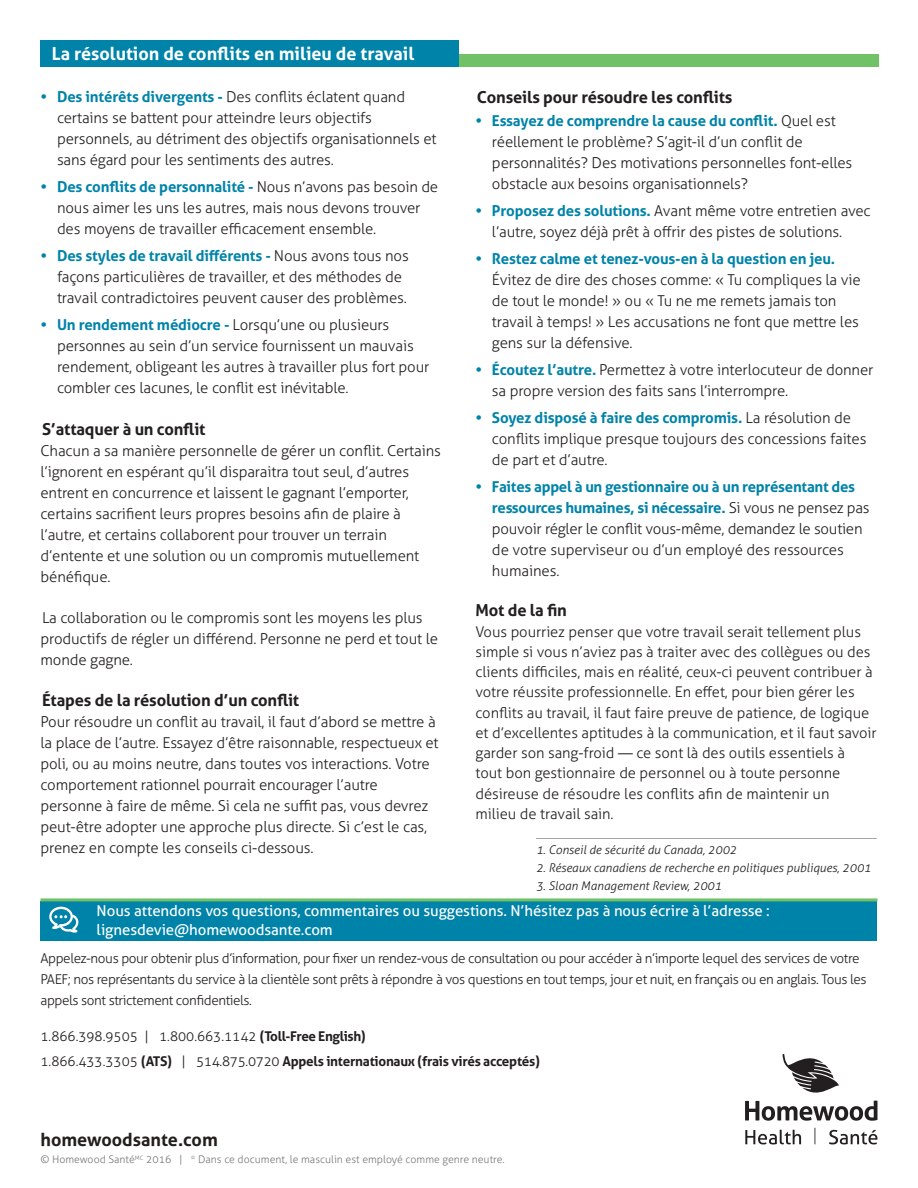
<style>
.page{position:relative;width:918px;height:1188px;background:#fff}
.page>*{position:absolute;margin:0;border:0;box-sizing:border-box;transform-origin:0 0}
.t1{font:700 18px "Aller";color:#fff}
.t2{font:700 18px "Aller";color:#221e1b}
.t3{font:700 16.5px "Aller";letter-spacing:-.01em;color:#231f20}
.t4{font:300 15px/21px "Aller";letter-spacing:-.01em;color:#231f20}
.t5{font:15px/19.5px "Aller";letter-spacing:-.005em;color:#fff}
.t6{font:700 15px "Aller";letter-spacing:-.01em;color:#0083a9}
.t7{font:300 14.85px/20.2px "Aller";letter-spacing:-.005em;color:#231f20}
.t8{font:300 13.5px/21px "Aller";letter-spacing:-.03em;color:#231f20}
.t9{font:700 13.5px/24.9px "Aller";letter-spacing:-.02em;color:#231f20}
.t10{font:italic 300 12px "Aller";color:#231f20}
.t11{font:300 10.5px "Aller";color:#787a7d}
.s1{font-weight:700;color:#0083a9}
.s2{font-weight:300}
</style>
<div class="page">
<svg style="left:745px;top:1130px;width:56px;height:14px"></svg>
<svg style="left:829px;top:1130px;width:48px;height:14px"></svg>
<svg style="left:814px;top:1128px;width:1px;height:16px"></svg>
<svg style="left:745px;top:1054px;width:132px;height:67px"></svg>
<div style="left:40px;top:901px;width:838px;height:40px;background:#0083a9"></div>
<hr style="left:40px;top:898px;width:838px;height:3px;background:#71c167">
<svg style="left:49px;top:907px;width:30px;height:26px"></svg>
<hr style="left:536px;top:838px;width:341px;height:1px;background:#231f20">
<div style="left:41px;top:40px;width:418px;height:27px;background:#0083a9"></div>
<div style="left:459px;top:54px;width:420px;height:13px;background:#71c167"></div>
<p class="t1" style="left:52px;top:42px;width:364px">La résolution de conflits en milieu de travail</p>
<p class="t4" style="left:57px;top:87px;width:381px;text-indent:-16px"><span class="s1">• Des intérêts divergents -</span> Des conflits éclatent quand certains se battent pour atteindre leurs objectifs personnels, au détriment des objectifs organisationnels et sans égard pour les sentiments des autres.</p>
<p class="t4" style="left:57px;top:177px;width:383px;text-indent:-16px"><span class="s1">• Des conflits de personnalité -</span> Nous n’avons pas besoin de nous aimer les uns les autres, mais nous devons trouver des moyens de travailler efficacement ensemble.</p>
<p class="t4" style="left:57px;top:246px;width:353px;text-indent:-16px"><span class="s1">• Des styles de travail différents -</span> Nous avons tous nos façons particulières de travailler, et des méthodes de travail contradictoires peuvent causer des problèmes.</p>
<p class="t4" style="left:57px;top:315px;width:374px;text-indent:-16px"><span class="s1">• Un rendement médiocre -</span> Lorsqu’une ou plusieurs personnes au sein d’un service fournissent un mauvais rendement, obligeant les autres à travailler plus fort pour combler ces lacunes, le conflit est inévitable.</p>
<p class="t3" style="left:42px;top:419px;width:165px">S’attaquer à un conflit</p>
<p class="t4" style="left:41px;top:440px;width:402px">Chacun a sa manière personnelle de gérer un conflit. Certains l’ignorent en espérant qu’il disparaitra tout seul, d’autres entrent en concurrence et laissent le gagnant l’emporter, certains sacrifient leurs propres besoins afin de plaire à l’autre, et certains collaborent pour trouver un terrain d’entente et une solution ou un compromis mutuellement bénéfique.</p>
<p class="t4" style="left:41px;top:607px;width:399px">La collaboration ou le compromis sont les moyens les plus productifs de régler un différend. Personne ne perd et tout le monde gagne.</p>
<p class="t3" style="left:42px;top:690px;width:259px">Étapes de la résolution d’un conflit</p>
<p class="t4" style="left:40px;top:711px;width:400px">Pour résoudre un conflit au travail, il faut d’abord se mettre à la place de l’autre. Essayez d’être raisonnable, respectueux et poli, ou au moins neutre, dans toutes vos interactions. Votre comportement rationnel pourrait encourager l’autre personne à faire de même. Si cela ne suffit pas, vous devrez peut-être adopter une approche plus directe. Si c’est le cas, prenez en compte les conseils ci-dessous.</p>
<p class="t3" style="left:477px;top:87px;width:257px">Conseils pour résoudre les conflits</p>
<p class="t4" style="left:492px;top:110px;width:362px;text-indent:-16px"><span class="s1">• Essayez de comprendre la cause du conflit.</span> Quel est réellement le problème? S’agit-il d’un conflit de personnalités? Des motivations personnelles font-elles obstacle aux besoins organisationnels?</p>
<p class="t4" style="left:492px;top:200px;width:380px;text-indent:-16px"><span class="s1">• Proposez des solutions.</span> Avant même votre entretien avec l’autre, soyez déjà prêt à offrir des pistes de solutions.</p>
<p class="t6" style="left:475px;top:249px;width:361px">• Restez calme et tenez-vous-en à la question en jeu.</p>
<p class="t4" style="left:492px;top:269px;width:370px">Évitez de dire des choses comme: « Tu compliques la vie de tout le monde! » ou « Tu ne me remets jamais ton travail à temps! » Les accusations ne font que mettre les gens sur la défensive.</p>
<p class="t4" style="left:492px;top:359px;width:383px;text-indent:-16px"><span class="s1">• Écoutez l’autre.</span> Permettez à votre interlocuteur de donner sa propre version des faits sans l’interrompre.</p>
<p class="t4" style="left:492px;top:407px;width:376px;text-indent:-16px"><span class="s1">• Soyez disposé à faire des compromis.</span> La résolution de conflits implique presque toujours des concessions faites de part et d’autre.</p>
<p class="t4" style="left:492px;top:476px;width:379px;text-indent:-16px"><span class="s1">• Faites appel à un gestionnaire ou à un représentant des ressources humaines, si nécessaire.</span> Si vous ne pensez pas pouvoir régler le conflit vous-même, demandez le soutien de votre superviseur ou d’un employé des ressources humaines.</p>
<p class="t3" style="left:475px;top:600px;width:93px">Mot de la fin</p>
<p class="t7" style="left:475px;top:621px;width:403px">Vous pourriez penser que votre travail serait tellement plus simple si vous n’aviez pas à traiter avec des collègues ou des clients difficiles, mais en réalité, ceux-ci peuvent contribuer à votre réussite professionnelle. En effet, pour bien gérer les conflits au travail, il faut faire preuve de patience, de logique et d’excellentes aptitudes à la communication, et il faut savoir garder son sang-froid — ce sont là des outils essentiels à<br>tout bon gestionnaire de personnel ou à toute personne désireuse de résoudre les conflits afin de maintenir un<br>milieu de travail sain.</p>
<p class="t10" style="left:536px;top:842px;width:202px">1. Conseil de sécurité du Canada, 2002</p>
<p class="t10" style="left:536px;top:860px;width:337px">2. Réseaux canadiens de recherche en politiques publiques, 2001</p>
<p class="t10" style="left:536px;top:878px;width:187px">3. Sloan Management Review, 2001</p>
<p class="t5" style="left:97px;top:901px;width:675px">Nous attendons vos questions, commentaires ou suggestions. N’hésitez pas à nous écrire à l’adresse : lignesdevie@homewoodsante.com</p>
<p class="t8" style="left:40px;top:948px;width:828px">Appelez-nous pour obtenir plus d’information, pour fixer un rendez-vous de consultation ou pour accéder à n’importe lequel des services de votre<br>PAEF; nos représentants du service à la clientèle sont prêts à répondre à vos questions en tout temps, jour et nuit, en français ou en anglais. Tous les appels sont strictement confidentiels.</p>
<p class="t9" style="left:40px;top:1024px;width:501px"><span class="s2">1.866.398.9505 | 1.800.663.1142</span> (Toll-Free English)<br><span class="s2">1.866.433.3305</span> (ATS) <span class="s2">| 514.875.0720</span> Appels internationaux (frais virés acceptés)</p>
<p class="t2" style="left:40px;top:1128px;width:179px">homewoodsante.com</p>
<p class="t11" style="left:40px;top:1153px;width:466px">© Homewood Santé<sup>MC</sup> 2016 | * Dans ce document, le masculin est employé comme genre neutre.</p>
</div>
